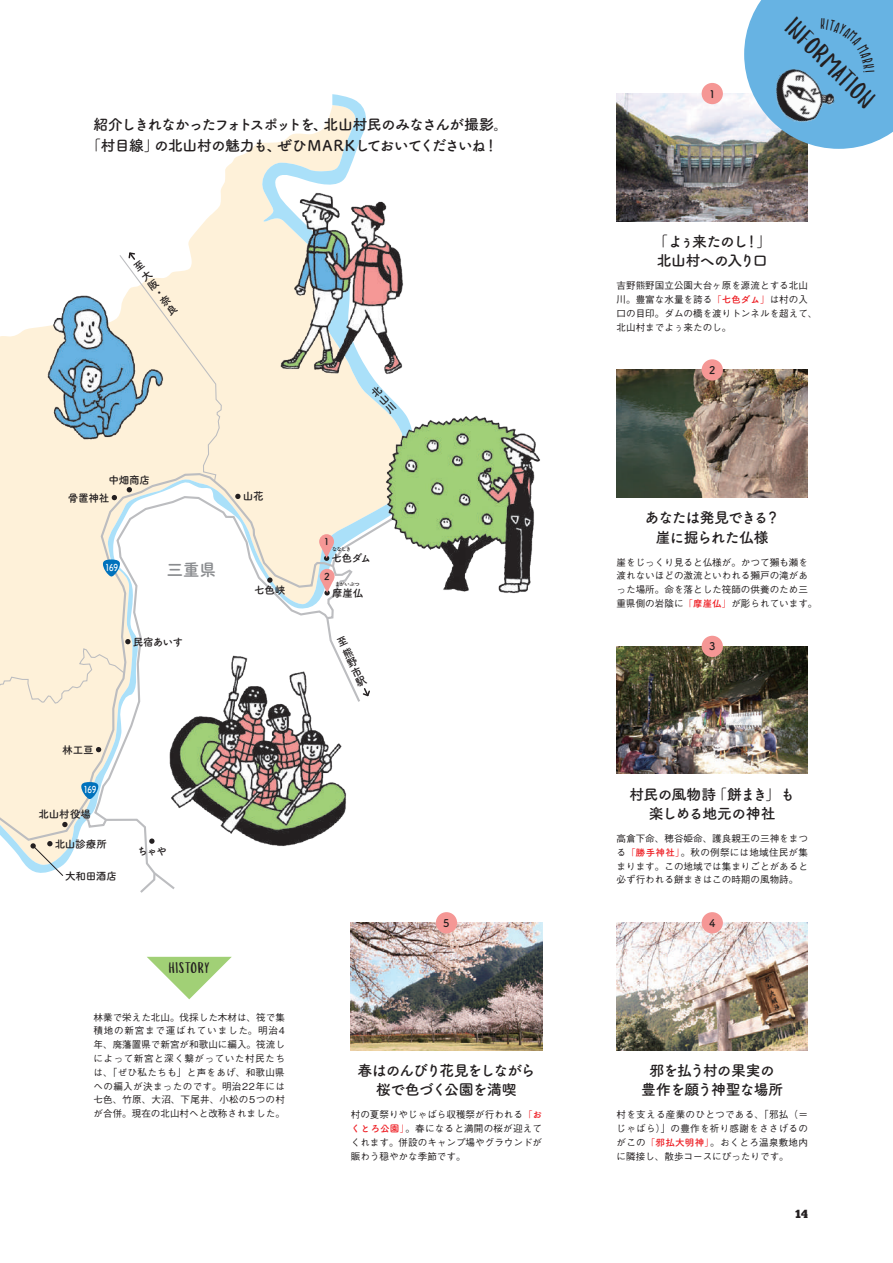
<style>
.page{position:relative;width:893px;height:1263px;background:#fff}
.page>*{position:absolute;margin:0;border:0;box-sizing:border-box;transform-origin:0 0}
.t1{font:25.5px "Slopes";color:#231f20}
.t2{font:700 16.95px "Tsuku A Rd Gothic";color:#8a8c8f}
.t3{font:700 14.85px/19.2px "Tsuku A Rd Gothic";letter-spacing:-.07em;color:#231f20;text-align:center}
.t4{font:700 14.85px "Tsuku A Rd Gothic";letter-spacing:-.13em;color:#231f20}
.t5{font:700 14.85px/19.2px "Tsuku A Rd Gothic";letter-spacing:-.095em;color:#231f20}
.t6{font:700 14.85px/19.2px "Tsuku A Rd Gothic";letter-spacing:-.045em;color:#231f20}
.t7{font:700 14.85px "Tsuku A Rd Gothic";letter-spacing:-.05em;color:#231f20}
.t8{font:14.85px "Slopes";letter-spacing:.04em;color:#231f20}
.t9{font:11.7px "Chunk Five Ex";color:#231f20}
.t10{font:700 10.65px "Tsuku A Rd Gothic";letter-spacing:-.03em;color:#231f20}
.t11{font:500 9.6px/13.8px "Gothic BBB Pr 5";color:#231f20;text-align:justify}
.t12{font:700 9.6px "Tsuku A Rd Gothic";letter-spacing:-.06em;color:#fff;scale:.8 1}
.t13{font:700 9.6px "Tsuku A Rd Gothic";color:#231f20}
.t14{font:700 5.25px "Tsuku A Rd Gothic";letter-spacing:-.105em;color:#231f20}
.s1{font-family:"Tsuku A Rd Gothic";font-weight:700;color:#ee1d23}
</style>
<div class="page">
<svg style="left:0;top:94px;width:417px;height:907px"></svg>
<svg style="left:0;top:472px;width:336px;height:467px"></svg>
<svg style="left:81px;top:782px;width:12px;height:17px"></svg>
<svg style="left:76px;top:809px;width:17px;height:20px"></svg>
<svg style="left:93px;top:495px;width:269px;height:396px"></svg>
<svg style="left:62px;top:822px;width:6px;height:5px"></svg>
<svg style="left:267px;top:577px;width:6px;height:6px"></svg>
<svg style="left:149px;top:838px;width:6px;height:6px"></svg>
<svg style="left:0;top:639px;width:131px;height:131px;background:#f9eeda"></svg>
<svg style="left:235px;top:494px;width:6px;height:5px"></svg>
<svg style="left:138px;top:871px;width:19px;height:24px"></svg>
<svg style="left:30px;top:841px;width:34px;height:35px"></svg>
<img style="left:168px;top:655px;width:178px;height:191px">
<img style="left:280px;top:191px;width:124px;height:183px">
<img style="left:384px;top:415px;width:156px;height:178px">
<img style="left:47px;top:294px;width:65px;height:145px">
<img style="left:617px;top:94px;width:191px;height:127px">
<img style="left:617px;top:370px;width:191px;height:127px">
<img style="left:617px;top:646px;width:191px;height:128px">
<img style="left:617px;top:923px;width:191px;height:127px">
<img style="left:351px;top:923px;width:191px;height:127px">
<svg style="left:147px;top:957px;width:85px;height:42px"></svg>
<svg style="left:702px;top:83px;width:21px;height:21px"></svg>
<svg style="left:702px;top:359px;width:21px;height:22px"></svg>
<svg style="left:702px;top:636px;width:21px;height:21px"></svg>
<svg style="left:702px;top:912px;width:21px;height:21px"></svg>
<svg style="left:436px;top:912px;width:21px;height:21px"></svg>
<svg style="left:319px;top:504px;width:95px;height:116px"></svg>
<svg style="left:370px;top:385px;width:27px;height:29px"></svg>
<svg style="left:337px;top:635px;width:34px;height:62px"></svg>
<svg style="left:112px;top:251px;width:110px;height:249px;background:#ede9da"></svg>
<svg style="left:744px;top:0;width:149px;height:149px;background:#77b4da"></svg>
<h3 class="t4" style="left:94px;top:113px;width:236px">紹介しきれなかったフォトスポットを、</h3>
<h3 class="t3" style="left:324px;top:114px;width:186px">北山村民のみなさんが撮影。</h3>
<h3 class="t3" style="left:86px;top:135px;width:74px">「村目線」</h3>
<h3 class="t3" style="left:277px;top:135px;width:211px">ぜひMARKしておいてくださいね</h3>
<h3 class="t7" style="left:154px;top:134px;width:129px">の北山村の魅力も、</h3>
<h3 class="t3" style="left:484px;top:135px;width:16px">!</h3>
<p class="t10" style="left:108px;top:471px;width:43px">中畑商店</p>
<p class="t10" style="left:68px;top:489px;width:43px">骨置神社</p>
<p class="t12" style="left:105px;top:560px;width:18px">169</p>
<h2 class="t2" style="left:167px;top:557px;width:51px">三重県</h2>
<p class="t10" style="left:133px;top:633px;width:52px">民宿あいす</p>
<p class="t10" style="left:243px;top:488px;width:22px">山花</p>
<p class="t10" style="left:254px;top:582px;width:33px">七色峡</p>
<p class="t10" style="left:62px;top:741px;width:33px">林工亘</p>
<p class="t12" style="left:84px;top:782px;width:18px">169</p>
<p class="t10" style="left:39px;top:806px;width:54px">北山村役場</p>
<p class="t10" style="left:55px;top:835px;width:54px">北山診療所</p>
<p class="t10" style="left:65px;top:867px;width:54px">大和田酒店</p>
<p class="t10" style="left:137px;top:843px;width:31px">ちゃや</p>
<h3 class="t8" style="left:169px;top:961px;width:42px">HISTORY</h3>
<p class="t11" style="left:94px;top:1009px;width:193px">林業で栄えた北山。伐採した木材は、筏で集積地の新宮まで運ばれていました。明治4年、廃藩置県で新宮が和歌山に編入。筏流しによって新宮と深く繋がっていた村民たちは、「ぜひ私たちも」と声をあげ、和歌山県への編入が決まったのです。明治22年には七色、竹原、大沼、下尾井、小松の5つの村が合併。現在の北山村へと改称されました。</p>
<p class="t13" style="left:324px;top:534px;width:7px">1</p>
<p class="t14" style="left:332px;top:545px;width:21px">ななしき</p>
<p class="t10" style="left:331px;top:550px;width:41px">七色ダム</p>
<p class="t13" style="left:324px;top:569px;width:7px">2</p>
<p class="t14" style="left:335px;top:580px;width:27px">まがいぶつ</p>
<p class="t10" style="left:332px;top:585px;width:33px">摩崖仏</p>
<p class="t10" style="left:443px;top:914px;width:8px">5</p>
<h3 class="t3" style="left:358px;top:1060px;width:179px">春はのんびり花見をしながら桜で色づく公園を満喫</h3>
<p class="t11" style="left:351px;top:1107px;width:193px">村の夏祭りやじゃばら収穫祭が行われる<span class="s1">「おくとろ公園」</span>。春になると満開の桜が迎えてくれます。併設のキャンプ場やグラウンドが賑わう穏やかな季節です。</p>
<p class="t10" style="left:709px;top:85px;width:8px">1</p>
<h1 class="t1" style="left:797px;top:15px;width:116px;rotate:45deg">INFORMATION</h1>
<h3 class="t5" style="left:653px;top:231px;width:116px">「よぅ来たのし<br>北山村への入り口</h3>
<h3 class="t3" style="left:756px;top:231px;width:16px">「</h3>
<h3 class="t3" style="left:744px;top:231px;width:16px">!</h3>
<p class="t11" style="left:617px;top:278px;width:202px;text-align:left">吉野熊野国立公園大台ヶ原を源流とする北山川。豊富な水量を誇る<span class="s1">「七色ダム」</span>は村の入口の目印。ダムの橋を渡りトンネルを超えて、北山村までよぅ来たのし。</p>
<p class="t10" style="left:709px;top:362px;width:8px">2</p>
<h3 class="t3" style="left:645px;top:507px;width:125px;text-align:right">あなたは発見できる崖に掘られた仏様</h3>
<h3 class="t3" style="left:765px;top:507px;width:16px">?</h3>
<p class="t11" style="left:617px;top:554px;width:202px;text-align:left">崖をじっくり見ると仏様が。かつて獺も瀬を渡れないほどの激流といわれる獺戸の滝があった場所。命を落とした筏師の供養のため三重県側の岩陰に<span class="s1">「摩崖仏」</span>が彫られています。</p>
<p class="t10" style="left:709px;top:638px;width:8px">3</p>
<h3 class="t3" style="left:712px;top:784px;width:84px">「餅まき」も</h3>
<h3 class="t6" style="left:649px;top:784px;width:128px;text-indent:-20px">村民の風物詩<br>楽しめる地元の神社</h3>
<p class="t11" style="left:617px;top:830px;width:193px">高倉下命、穂谷姫命、護良親王の三神をまつる<span class="s1">「勝手神社」</span>。秋の例祭には地域住民が集まります。この地域では集まりごとがあると必ず行われる餅まきはこの時期の風物詩。</p>
<p class="t10" style="left:709px;top:914px;width:8px">4</p>
<h3 class="t3" style="left:641px;top:1060px;width:144px">邪を払う村の果実の豊作を願う神聖な場所</h3>
<p class="t11" style="left:617px;top:1107px;width:193px">村を支える産業のひとつである、「邪払)=じゃばら）」の豊作を祈り感謝をささげるのがこの<span class="s1">「邪払大明神」</span>。おくとろ温泉敷地内に隣接し、散歩コースにぴったりです。</p>
<p class="t9" style="left:795px;top:1205px;width:14px">14</p>
</div>
